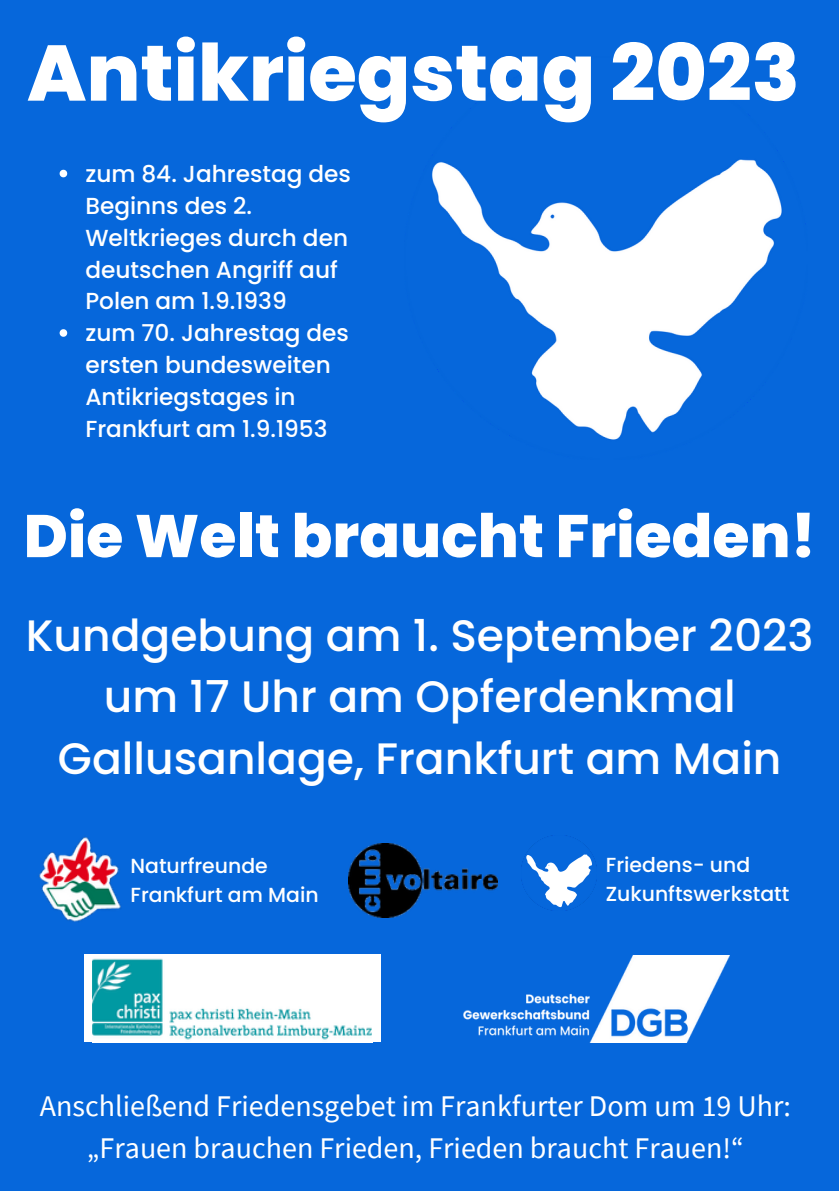
<style>
.page{position:relative;width:839px;height:1191px;background:#fff}
.page>*{position:absolute;margin:0;border:0;box-sizing:border-box;transform-origin:0 0}
.t1{font:800 78.6px "Poppins";color:#fff}
.t2{font:800 60px "Poppins";color:#fff}
.t3{font:500 44px "Poppins";color:#fff}
.t4{font:30px/42px "Source Sans Pro";color:#fff;text-align:center}
.t5{font:500 23.2px/31.8px "Poppins";color:#fff}
.t6{font:500 20.4px "Poppins";color:#fff}
</style>
<div class="page">
<div style="left:0;top:0;width:838px;height:1191px;background:#0667db"></div>
<img style="left:432px;top:59px;width:374px;height:381px">
<img style="left:39px;top:837px;width:82px;height:85px">
<div style="left:84px;top:954px;width:296px;height:88px;background:#fff"></div>
<img style="left:93px;top:958px;width:279px;height:82px">
<img style="left:521px;top:835px;width:75px;height:75px">
<img style="left:349px;top:844px;width:148px;height:73px">
<img style="left:463px;top:956px;width:266px;height:87px">
<svg style="left:60px;top:170px;width:7px;height:7px"></svg>
<svg style="left:60px;top:329px;width:7px;height:8px"></svg>
<p class="t1" style="left:27px;top:18px;width:774px">Antikriegstag 2023</p>
<p class="t5" style="left:85px;top:158px;width:267px">zum 84. Jahrestag des<br>Beginns des 2.<br>Weltkrieges durch den deutschen Angriff auf<br>Polen am 1.9.1939</p>
<p class="t5" style="left:85px;top:317px;width:265px">zum 70. Jahrestag des ersten bundesweiten<br>Antikriegstages in<br>Frankfurt am 1.9.1953</p>
<p class="t2" style="left:24px;top:494px;width:793px">Die Welt braucht Frieden!</p>
<p class="t3" style="left:26px;top:605px;width:789px">Kundgebung am 1. September 2023</p>
<p class="t3" style="left:104px;top:666px;width:633px">um 17 Uhr am Opferdenkmal</p>
<p class="t3" style="left:58px;top:728px;width:725px">Gallusanlage, Frankfurt am Main</p>
<p class="t6" style="left:130px;top:852px;width:139px">Naturfreunde</p>
<p class="t6" style="left:130px;top:880px;width:190px">Frankfurt am Main</p>
<p class="t6" style="left:606px;top:851px;width:146px">Friedens- und</p>
<p class="t6" style="left:606px;top:879px;width:185px">Zukunftswerkstatt</p>
<p class="t4" style="left:40px;top:1084px;width:752px">Anschließend Friedensgebet im Frankfurter Dom um 19 Uhr: „Frauen brauchen Frieden, Frieden braucht Frauen!“</p>
</div>
